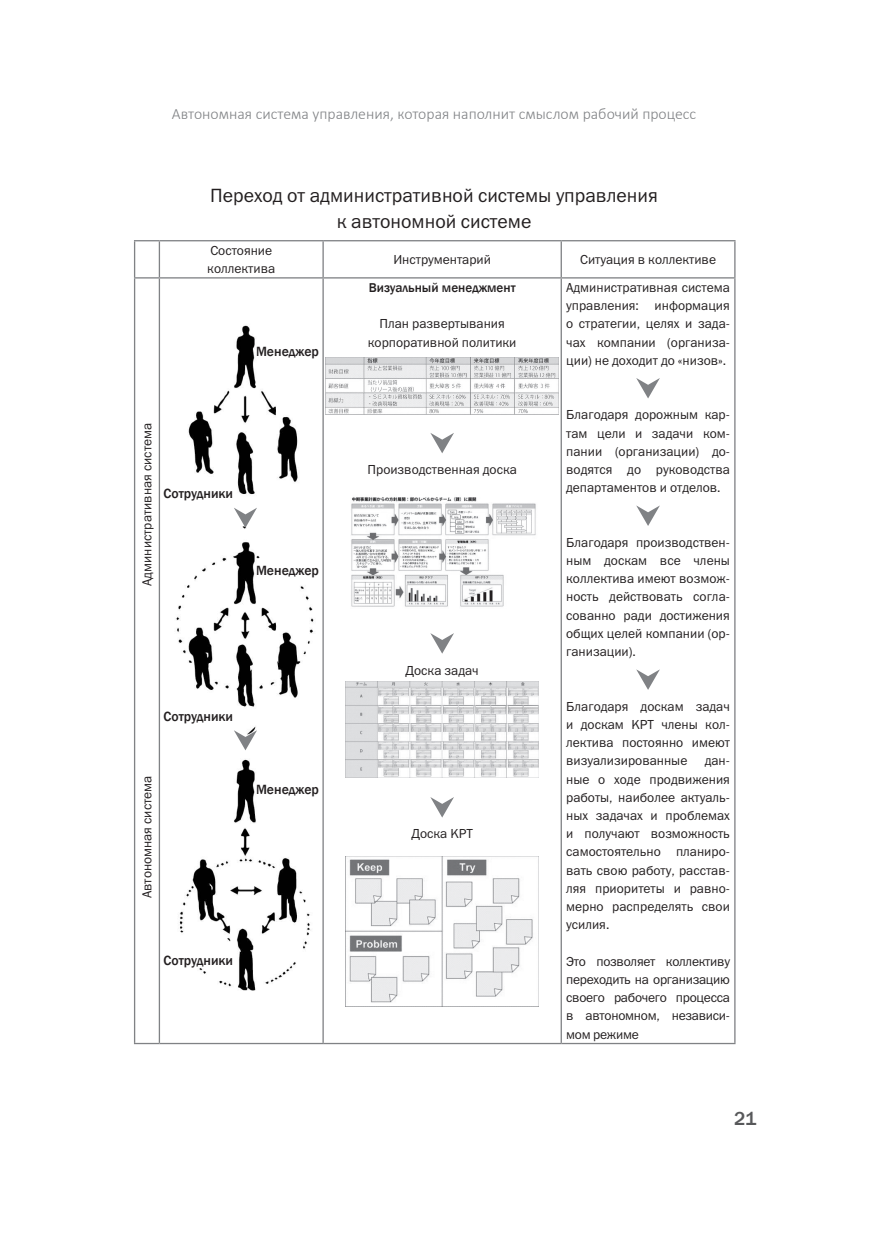
<style>
.page{position:relative;width:893px;height:1241px;background:#fff}
.page>*{position:absolute;margin:0;border:0;box-sizing:border-box;transform-origin:0 0}
.Название_таблицы{font:19.25px/26.2px "Franklin Gothic Book C";color:#231f20;text-align:center}
.t1{font:500 19.25px "Franklin Gothic";color:#57585a}
.t2{font:300 15.75px "Calibri";color:#808285}
.Текст_в_таблице{font:500 13.65px "Franklin Gothic";color:#231f20}
.Текст_в_таблице-2{font:13.12px/18.2px "Franklin Gothic Book C";color:#231f20;text-align:justify}
.Текст_в_таблице-3{font:500 13.12px "Franklin Gothic";color:#231f20}
</style>
<div class="page">
<svg style="left:134px;top:240px;width:25px;height:1px"></svg>
<hr style="left:134px;top:241px;width:1px;height:36px;background:#808285">
<hr style="left:159px;top:240px;width:164px;height:1px;background:#808285">
<hr style="left:159px;top:241px;width:1px;height:36px;background:#808285">
<hr style="left:323px;top:240px;width:238px;height:1px;background:#808285">
<hr style="left:322px;top:241px;width:2px;height:36px;background:#808285">
<hr style="left:561px;top:240px;width:174px;height:1px;background:#808285">
<hr style="left:561px;top:241px;width:1px;height:36px;background:#808285">
<hr style="left:734px;top:241px;width:1px;height:36px;background:#808285">
<svg style="left:134px;top:277px;width:25px;height:1px"></svg>
<hr style="left:134px;top:278px;width:1px;height:764px;background:#808285">
<hr style="left:159px;top:277px;width:164px;height:1px;background:#808285">
<hr style="left:159px;top:278px;width:1px;height:764px;background:#808285">
<hr style="left:323px;top:277px;width:238px;height:1px;background:#808285">
<hr style="left:322px;top:278px;width:2px;height:764px;background:#808285">
<hr style="left:561px;top:277px;width:174px;height:1px;background:#808285">
<hr style="left:561px;top:278px;width:1px;height:764px;background:#808285">
<hr style="left:734px;top:278px;width:1px;height:764px;background:#808285">
<svg style="left:134px;top:1042px;width:25px;height:1px"></svg>
<hr style="left:159px;top:1042px;width:164px;height:1px;background:#808285">
<hr style="left:323px;top:1042px;width:238px;height:1px;background:#808285">
<hr style="left:561px;top:1042px;width:174px;height:1px;background:#808285">
<img style="left:176px;top:325px;width:138px;height:666px">
<svg style="left:234px;top:507px;width:23px;height:20px"></svg>
<svg style="left:234px;top:730px;width:23px;height:20px"></svg>
<img style="left:326px;top:357px;width:233px;height:57px">
<svg style="left:430px;top:433px;width:24px;height:20px"></svg>
<img style="left:351px;top:497px;width:185px;height:110px">
<svg style="left:430px;top:633px;width:24px;height:20px"></svg>
<img style="left:346px;top:681px;width:192px;height:96px">
<svg style="left:430px;top:797px;width:24px;height:20px"></svg>
<img style="left:346px;top:856px;width:192px;height:150px">
<svg style="left:636px;top:378px;width:24px;height:20px"></svg>
<svg style="left:636px;top:505px;width:24px;height:21px"></svg>
<svg style="left:636px;top:669px;width:24px;height:20px"></svg>
<p class="t2" style="left:172px;top:104px;width:526px">Автономная система управления, которая наполнит смыслом рабочий процесс</p>
<p class="Название_таблицы" style="left:210px;top:182px;width:449px">Переход от административной системы управления к автономной системе</p>
<p class="Текст_в_таблице-2" style="left:207px;top:241px;width:69px">Состояние коллектива</p>
<p class="Текст_в_таблице-2" style="left:393px;top:250px;width:99px">Инструментарий</p>
<p class="Текст_в_таблице-2" style="left:580px;top:250px;width:137px">Ситуация в коллективе</p>
<p class="Текст_в_таблице" style="left:256px;top:343px;width:64px">Менеджер</p>
<p class="Текст_в_таблице-3" style="left:369px;top:279px;width:148px">Визуальный менеджмент</p>
<p class="Текст_в_таблице-2" style="left:368px;top:315px;width:150px;text-align:center">План развертывания корпоративной политики</p>
<p class="Текст_в_таблице-2" style="left:566px;top:278px;width:165px">Административная система управления: информация о стратегии, целях и зада&shy;чах компании (организа&shy;ции) не доходит до «низов».</p>
<p class="Текст_в_таблице-2" style="left:138px;top:586px;width:164px;rotate:-90deg">Административная система</p>
<p class="Текст_в_таблице" style="left:164px;top:485px;width:71px">Сотрудники</p>
<p class="Текст_в_таблице" style="left:256px;top:561px;width:64px">Менеджер</p>
<p class="Текст_в_таблице" style="left:164px;top:707px;width:71px">Сотрудники</p>
<p class="Текст_в_таблице-2" style="left:138px;top:898px;width:124px;rotate:-90deg">Автономная система</p>
<p class="Текст_в_таблице" style="left:164px;top:952px;width:71px">Сотрудники</p>
<p class="Текст_в_таблице" style="left:256px;top:780px;width:64px">Менеджер</p>
<p class="Текст_в_таблице-2" style="left:367px;top:460px;width:151px">Производственная доска</p>
<p class="Текст_в_таблице-2" style="left:406px;top:660px;width:75px">Доска задач</p>
<p class="Текст_в_таблице-2" style="left:411px;top:824px;width:63px">Доска KPT</p>
<p class="Текст_в_таблице-2" style="left:566px;top:405px;width:165px">Благодаря дорожным кар&shy;там цели и задачи ком&shy;пании (организации) до&shy;водятся до руководства департаментов и отделов.</p>
<p class="Текст_в_таблице-2" style="left:566px;top:533px;width:165px">Благодаря производствен&shy;ным доскам все члены коллектива имеют возмож&shy;ность действовать согла&shy;сованно ради достижения общих целей компании (ор&shy;ганизации).</p>
<p class="Текст_в_таблице-2" style="left:566px;top:697px;width:165px">Благодаря доскам задач и доскам KPT члены кол&shy;лектива постоянно имеют визуализированные</p>
<p class="Текст_в_таблице-2" style="left:566px;top:751px;width:165px;text-indent:139px">дан&shy;ные о ходе продвижения работы, наиболее актуаль&shy;ных задачах и проблемах и получают возможность самостоятельно планиро&shy;вать свою работу, расстав&shy;ляя приоритеты и равно&shy;мерно распределять свои усилия.</p>
<p class="Текст_в_таблице-2" style="left:566px;top:951px;width:165px">Это позволяет коллективу переходить на организацию своего рабочего процесса в автономном, независи&shy;мом режиме</p>
<h1 class="t1" style="left:734px;top:1106px;width:24px">21</h1>
</div>
